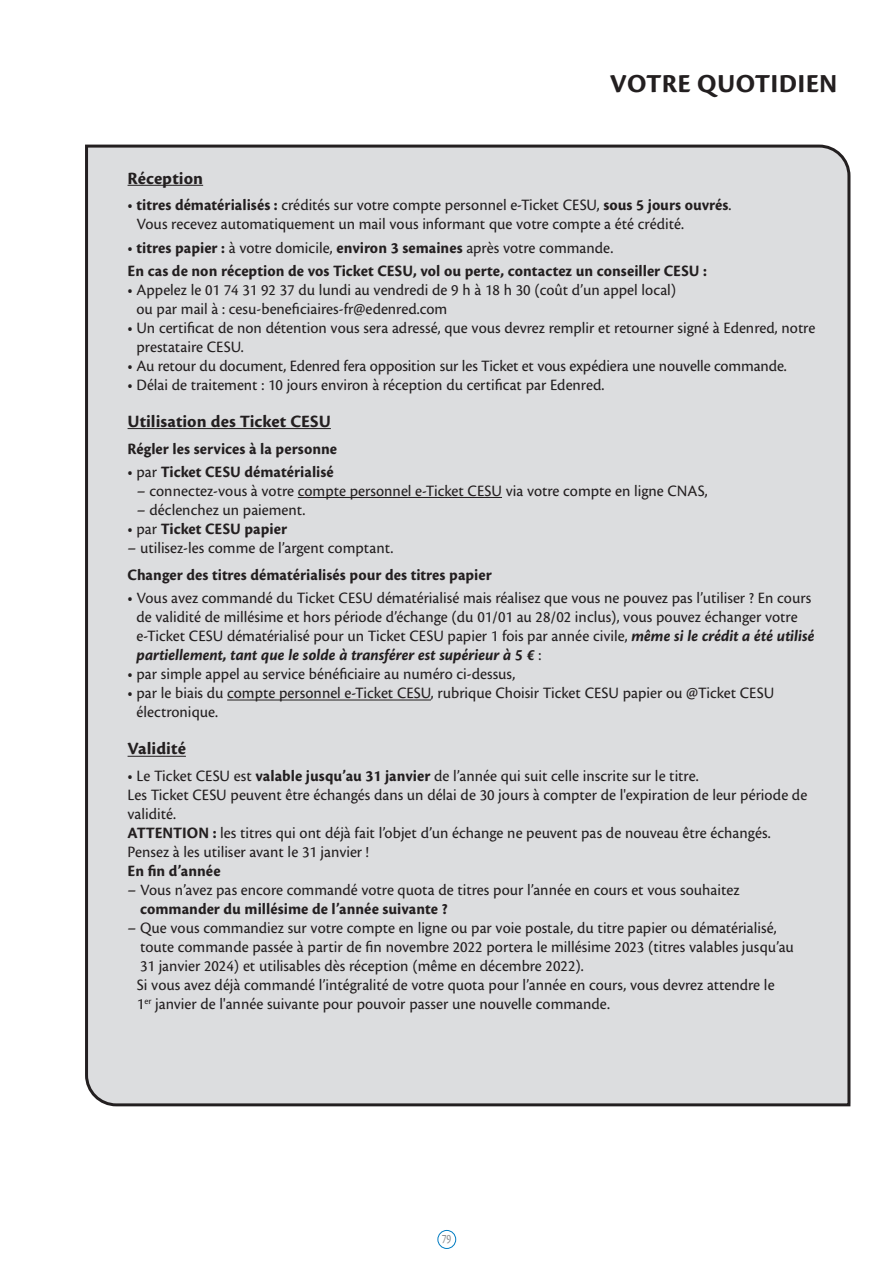
<style>
.page{position:relative;width:893px;height:1263px;background:#fff}
.page>*{position:absolute;margin:0;border:0;box-sizing:border-box;transform-origin:0 0}
.t1{font:27px "Cronos Pro Bold Capt";letter-spacing:.01em;color:#231f20}
.t2{font:18px "Cronos Pro Bold Capt";letter-spacing:.005em;color:#231f20}
.t3{font:16.5px/19px "Cronos Pro Capt";color:#231f20;scale:.96 1}
.t4{font:16.5px "Cronos Pro Bold Capt";letter-spacing:.005em;color:#231f20;scale:.96 1}
.t5{font:16.5px "Cronos Pro Bold Capt It";color:#231f20;scale:.96 1}
.t6{font:13.5px "Cronos Pro Capt";color:#8a8c8f;scale:.75 1}
.s1{font-family:"Cronos Pro Bold Capt"}
.s2{font-family:"Cronos Pro Capt"}
.s3{font-family:"Cronos Pro Bold Capt It"}
</style>
<div class="page">
<div style="left:437px;top:1230px;width:19px;height:19px;border:1px solid #007cc2;border-radius:50%"></div>
<div style="left:85px;top:144px;width:766px;height:963px;background:#dcdddf"></div>
<hr style="left:298px;top:497px;width:204px;height:1px;background:#231f20">
<hr style="left:227px;top:700px;width:204px;height:1px;background:#231f20">
<hr style="left:128px;top:185px;width:75px;height:1px;background:#231f20">
<hr style="left:128px;top:428px;width:203px;height:1px;background:#231f20">
<hr style="left:128px;top:756px;width:58px;height:1px;background:#231f20">
<h1 class="t1" style="left:610px;top:68px;width:229px">VOTRE QUOTIDIEN</h1>
<p class="t2" style="left:128px;top:168px;width:77px">Réception</p>
<p class="t3" style="left:136px;top:196px;width:621px;text-indent:-9px">• <span class="s1">titres dématérialisés :</span> crédités sur votre compte personnel e-Ticket CESU, <span class="s1">sous 5 jours ouvrés</span>.<br>Vous recevez automatiquement un mail vous informant que votre compte a été crédité.</p>
<p class="t3" style="left:128px;top:238px;width:507px">• <span class="s1">titres papier :</span> à votre domicile, <span class="s1">environ 3 semaines</span> après votre commande.</p>
<p class="t4" style="left:128px;top:261px;width:605px">En cas de non réception de vos Ticket CESU, vol ou perte, contactez un conseiller CESU :</p>
<p class="t3" style="left:136px;top:280px;width:564px;text-indent:-9px">• Appelez le 01 74 31 92 37 du lundi au vendredi de 9 h à 18 h 30 (coût d’un appel local) ou par mail à : cesu-beneficiaires-fr@edenred.com</p>
<p class="t3" style="left:136px;top:318px;width:709px;text-indent:-9px">• Un certificat de non détention vous sera adressé, que vous devrez remplir et retourner signé à Edenred, notre prestataire CESU.</p>
<p class="t3" style="left:128px;top:356px;width:688px">• Au retour du document, Edenred fera opposition sur les Ticket et vous expédiera une nouvelle commande.</p>
<p class="t3" style="left:128px;top:375px;width:498px">• Délai de traitement : 10 jours environ à réception du certificat par Edenred.</p>
<p class="t2" style="left:128px;top:411px;width:205px">Utilisation des Ticket CESU</p>
<p class="t4" style="left:128px;top:439px;width:220px">Régler les services à la personne</p>
<p class="t4" style="left:128px;top:462px;width:216px"><span class="s2">• par</span> Ticket CESU dématérialisé</p>
<p class="t3" style="left:137px;top:481px;width:596px">– connectez-vous à votre compte personnel e-Ticket CESU via votre compte en ligne CNAS,</p>
<p class="t3" style="left:137px;top:500px;width:177px">– déclenchez un paiement.</p>
<p class="t4" style="left:128px;top:519px;width:168px"><span class="s2">• par</span> Ticket CESU papier</p>
<p class="t3" style="left:128px;top:538px;width:278px">– utilisez-les comme de l’argent comptant.</p>
<p class="t4" style="left:128px;top:566px;width:381px">Changer des titres dématérialisés pour des titres papier</p>
<p class="t3" style="left:128px;top:589px;width:717px;text-align:center">• Vous avez commandé du Ticket CESU dématérialisé mais réalisez que vous ne pouvez pas l’utiliser ? En cours de validité de millésime et hors période d’échange (du 01/01 au 28/02 inclus), vous pouvez échanger votre e-Ticket CESU dématérialisé pour un Ticket CESU papier 1 fois par année civile, <span class="s3">même si le crédit a été utilisé</span></p>
<p class="t5" style="left:136px;top:646px;width:423px">partiellement, tant que le solde à transférer est supérieur à 5 € <span class="s2">:</span></p>
<p class="t3" style="left:128px;top:665px;width:405px">• par simple appel au service bénéficiaire au numéro ci-dessus,</p>
<p class="t3" style="left:136px;top:684px;width:666px;text-indent:-9px">• par le biais du compte personnel e-Ticket CESU, rubrique Choisir Ticket CESU papier ou @Ticket CESU électronique.</p>
<p class="t2" style="left:128px;top:738px;width:60px">Validité</p>
<p class="t3" style="left:128px;top:767px;width:710px">• Le Ticket CESU est <span class="s1">valable jusqu’au 31 janvier</span> de l’année qui suit celle inscrite sur le titre.<br>Les Ticket CESU peuvent être échangés dans un délai de 30 jours à compter de l'expiration de leur période de validité.<br><span class="s1">ATTENTION :</span> les titres qui ont déjà fait l’objet d’un échange ne peuvent pas de nouveau être échangés.<br>Pensez à les utiliser avant le 31 janvier !</p>
<p class="t4" style="left:128px;top:861px;width:98px">En fin d’année</p>
<p class="t3" style="left:128px;top:881px;width:639px">– Vous n’avez pas encore commandé votre quota de titres pour l’année en cours et vous souhaitez</p>
<p class="t4" style="left:140px;top:899px;width:322px">commander du millésime de l’année suivante ?</p>
<p class="t3" style="left:137px;top:918px;width:686px;text-indent:-9px">– Que vous commandiez sur votre compte en ligne ou par voie postale, du titre papier ou dématérialisé, toute commande passée à partir de fin novembre 2022 portera le millésime 2023 (titres valables jusqu’au 31 janvier 2024) et utilisables dès réception (même en décembre 2022).<br>Si vous avez déjà commandé l’intégralité de votre quota pour l’année en cours, vous devrez attendre le<br>1<sup>er</sup> janvier de l'année suivante pour pouvoir passer une nouvelle commande.</p>
<p class="t6" style="left:442px;top:1231px;width:14px">79</p>
</div>
